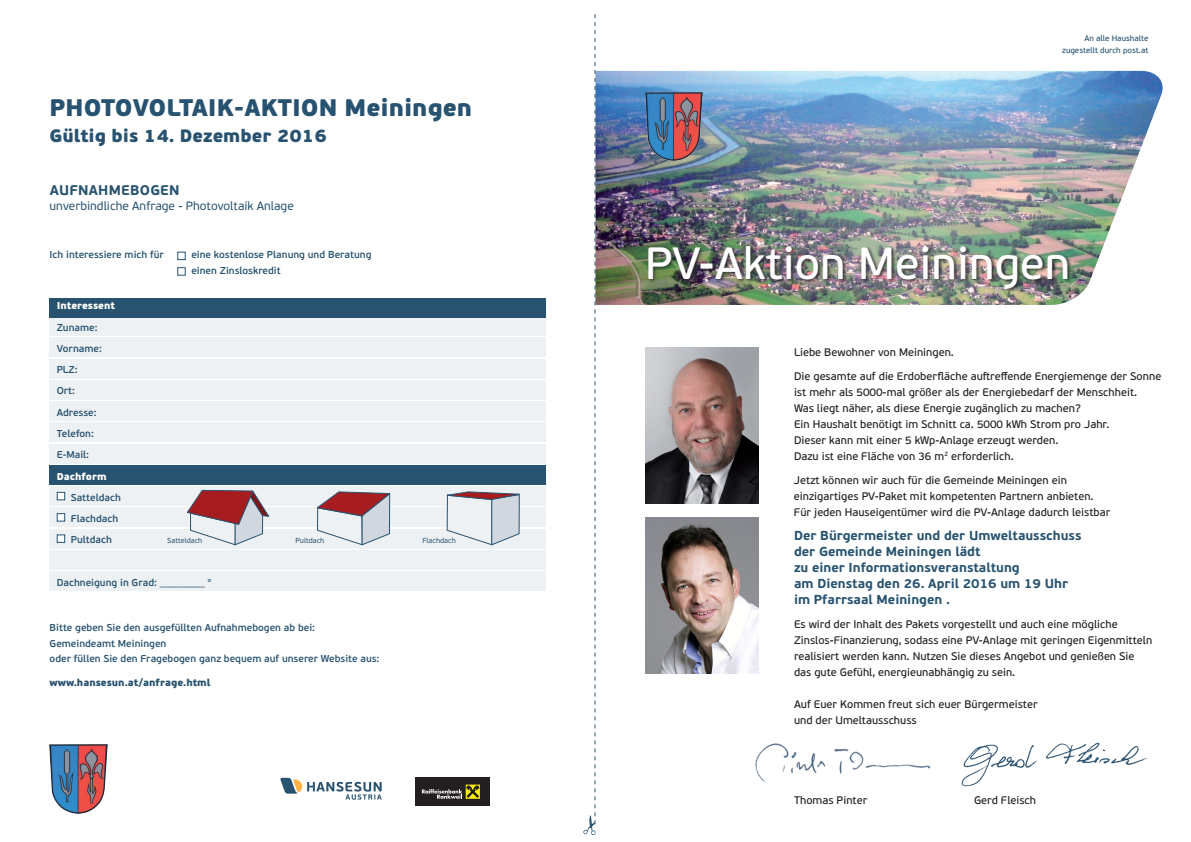
<style>
.page{position:relative;width:1191px;height:842px;background:#fff}
.page>*{position:absolute;margin:0;border:0;box-sizing:border-box;transform-origin:0 0}
.t1{font:45px "PF Beau Sans Pro Bbook";color:#fff}
.t2{font:900 24px "PF Beau Sans Pro";color:#285370}
.t3{font:900 18px "PF Beau Sans Pro";color:#285370}
.t4{font:700 14px "PF Beau Sans Pro";color:#285370}
.t5{font:700 13px/16px "PF Beau Sans Pro";color:#285370}
.t6{font:12px "PF Beau Sans Pro";color:#285370}
.t7{font:11px/16px "PF Beau Sans Pro Bbook";color:#231f20}
.t8{font:600 10px/21.3px "PF Beau Sans Pro";color:#285370}
.t9{font:900 10px "PF Beau Sans Pro";color:#285370}
.t10{font:900 10px "PF Beau Sans Pro";color:#fff}
.t11{font:8px/12px "PF Beau Sans Pro Bbook";color:#285370;text-align:right}
.t12{font:7.3px "PF Beau Sans Pro";color:#285370}
</style>
<div class="page">
<img style="left:755px;top:743px;width:175px;height:40px">
<img style="left:961px;top:742px;width:186px;height:45px">
<img style="left:645px;top:347px;width:113px;height:156px">
<img style="left:645px;top:517px;width:113px;height:156px">
<img style="left:595px;top:71px;width:568px;height:234px">
<div style="left:647px;top:245px;width:425px;height:49px;background:#231f20;opacity:.75"></div>
<img style="left:645px;top:92px;width:57px;height:69px">
<img style="left:50px;top:744px;width:57px;height:69px">
<div style="left:50px;top:316px;width:496px;height:20px;background:#eef1f4"></div>
<div style="left:50px;top:401px;width:496px;height:20px;background:#eef1f4"></div>
<div style="left:50px;top:359px;width:496px;height:19px;background:#eef1f4"></div>
<div style="left:50px;top:444px;width:496px;height:19px;background:#eef1f4"></div>
<div style="left:50px;top:337px;width:496px;height:20px;background:#eef1f4"></div>
<div style="left:50px;top:422px;width:496px;height:20px;background:#eef1f4"></div>
<div style="left:50px;top:380px;width:496px;height:20px;background:#eef1f4"></div>
<div style="left:50px;top:486px;width:496px;height:20px;background:#eef1f4"></div>
<div style="left:50px;top:571px;width:496px;height:20px;background:#eef1f4"></div>
<div style="left:50px;top:529px;width:496px;height:20px;background:#eef1f4"></div>
<div style="left:50px;top:507px;width:496px;height:20px;background:#eef1f4"></div>
<div style="left:50px;top:550px;width:496px;height:20px;background:#eef1f4"></div>
<div style="left:50px;top:465px;width:496px;height:20px;background:#285370"></div>
<div style="left:50px;top:298px;width:496px;height:19px;background:#285370"></div>
<div style="left:57px;top:492px;width:8px;height:8px;background:#fff;border:1px solid #285370"></div>
<div style="left:177px;top:252px;width:9px;height:8px;background:#fff;border:1px solid #285370"></div>
<div style="left:57px;top:513px;width:8px;height:9px;background:#fff;border:1px solid #285370"></div>
<div style="left:177px;top:267px;width:9px;height:9px;background:#fff;border:1px solid #285370"></div>
<div style="left:57px;top:534px;width:8px;height:9px;background:#fff;border:1px solid #285370"></div>
<svg style="left:317px;top:491px;width:74px;height:55px"></svg>
<svg style="left:187px;top:489px;width:83px;height:57px"></svg>
<svg style="left:446px;top:491px;width:74px;height:55px"></svg>
<svg style="left:583px;top:14px;width:12px;height:821px"></svg>
<svg style="left:280px;top:778px;width:102px;height:22px"></svg>
<div style="left:415px;top:778px;width:74px;height:28px;background:#231f20"></div>
<svg style="left:466px;top:784px;width:14px;height:15px"></svg>
<svg style="left:422px;top:785px;width:57px;height:14px"></svg>
<h2 class="t2" style="left:50px;top:92px;width:424px">PHOTOVOLTAIK-AKTION Meiningen</h2>
<h3 class="t3" style="left:50px;top:124px;width:279px">Gültig bis 14. Dezember 2016</h3>
<p class="t4" style="left:50px;top:181px;width:131px">Aufnahmebogen</p>
<p class="t6" style="left:50px;top:199px;width:246px">unverbindliche Anfrage - Photovoltaik Anlage</p>
<p class="t8" style="left:50px;top:244px;width:116px">Ich interessiere mich für</p>
<p class="t8" style="left:191px;top:247px;width:182px;line-height:15.6px">eine kostenlose Planung und Beratung einen Zinsloskredit</p>
<p class="t10" style="left:57px;top:300px;width:60px">Interessent</p>
<p class="t8" style="left:57px;top:317px;width:47px">Zuname:<br>Vorname:<br>PLZ:<br>Ort:<br>Adresse:<br>Telefon:<br>E-Mail:</p>
<p class="t10" style="left:57px;top:470px;width:51px">Dachform</p>
<p class="t8" style="left:71px;top:487px;width:51px">Satteldach<br>Flachdach<br>Pultdach</p>
<p class="t8" style="left:57px;top:572px;width:156px">Dachneigung in Grad: _________ °</p>
<p class="t12" style="left:167px;top:537px;width:37px">Satteldach</p>
<p class="t12" style="left:295px;top:537px;width:30px">Pultdach</p>
<p class="t12" style="left:422px;top:537px;width:35px">Flachdach</p>
<p class="t8" style="left:50px;top:620px;width:331px;line-height:15.6px">Bitte geben Sie den ausgefüllten Aufnahmebogen ab bei:<br>Gemeindeamt Meiningen<br>oder füllen Sie den Fragebogen ganz bequem auf unserer Website aus:</p>
<p class="t9" style="left:50px;top:676px;width:162px">www.hansesun.at/anfrage.html</p>
<p class="t11" style="left:1062px;top:33px;width:88px">An alle Haushalte zugestellt durch post.at</p>
<h1 class="t1" style="left:645px;top:237px;width:426px">PV-Aktion Meiningen</h1>
<p class="t7" style="left:794px;top:340px;width:369px;line-height:24px">Liebe Bewohner von Meiningen.<br>Die gesamte auf die Erdoberfläche auftreffende Energiemenge der Sonne</p>
<p class="t7" style="left:794px;top:384px;width:345px">ist mehr als 5000-mal größer als der Energiebedarf der Menschheit.<br>Was liegt näher, als diese Energie zugänglich zu machen?<br>Ein Haushalt benötigt im Schnitt ca. 5000 kWh Strom pro Jahr.<br>Dieser kann mit einer 5 kWp-Anlage erzeugt werden.<br>Dazu ist eine Fläche von 36 m<sup>2</sup> erforderlich.</p>
<p class="t7" style="left:794px;top:472px;width:318px">Jetzt können wir auch für die Gemeinde Meiningen ein einzigartiges PV-Paket mit kompetenten Partnern anbieten.<br>Für jeden Hauseigentümer wird die PV-Anlage dadurch leistbar</p>
<p class="t5" style="left:794px;top:527px;width:289px">Der Bürgermeister und der Umweltausschuss der Gemeinde Meiningen lädt<br>zu einer Informationsveranstaltung<br>am Dienstag den 26. April 2016 um 19 Uhr im Pfarrsaal Meiningen .</p>
<p class="t7" style="left:794px;top:616px;width:360px">Es wird der Inhalt des Pakets vorgestellt und auch eine mögliche Zinslos-Finanzierung, sodass eine PV-Anlage mit geringen Eigenmitteln realisiert werden kann. Nutzen Sie dieses Angebot und genießen Sie das gute Gefühl, energieunabhängig zu sein.</p>
<p class="t7" style="left:794px;top:696px;width:245px">Auf Euer Kommen freut sich euer Bürgermeister und der Umeltausschuss</p>
<p class="t7" style="left:794px;top:792px;width:75px">Thomas Pinter</p>
<p class="t7" style="left:974px;top:792px;width:64px">Gerd Fleisch</p>
</div>
